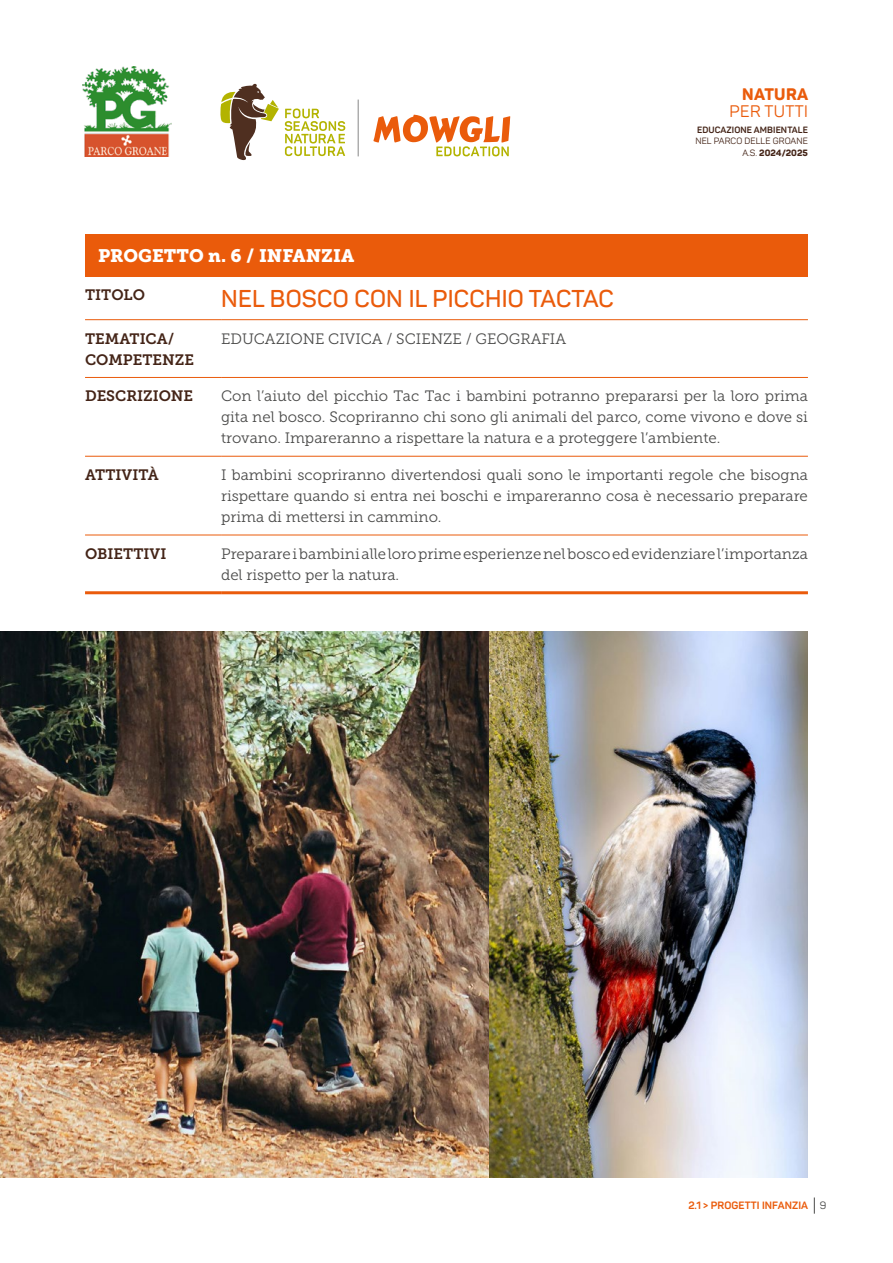
<style>
.page{position:relative;width:893px;height:1263px;background:#fff}
.page>*{position:absolute;margin:0;border:0;box-sizing:border-box;transform-origin:0 0}
.t1{font:600 24px "Panton";letter-spacing:.01em;color:#ea5b0b}
.t2{font:18px "Museo Slab 900";color:#fff}
.t3{font:16.5px "Panton";letter-spacing:.02em;color:#ea5b0b}
.t4{font:800 16.5px "Panton";letter-spacing:.02em;color:#ea5b0b}
.t5{font:15px/21px "Museo Slab 300";color:#4a4a49;text-align:justify}
.t6{font:15px/21px "Museo Slab 700";color:#442417}
.t7{font:700 10.5px "Panton";letter-spacing:.01em;color:#ea5b0b}
.t8{font:9px/11.2px "Panton";letter-spacing:.01em;color:#442417;text-align:right}
.t9{font:700 9px "Panton";letter-spacing:.01em;color:#442417}
.s1{font-weight:800}
.s2{font-weight:400;color:#4a4a49}
</style>
<div class="page">
<svg style="left:285px;top:108px;width:60px;height:48px"></svg>
<svg style="left:220px;top:83px;width:59px;height:78px"></svg>
<img style="left:82px;top:67px;width:90px;height:89px">
<svg style="left:373px;top:115px;width:137px;height:41px"></svg>
<hr style="left:358px;top:100px;width:1px;height:56px;background:#878787">
<svg style="left:814px;top:1197px;width:1px;height:17px"></svg>
<div style="left:85px;top:234px;width:723px;height:42px;background:#ea5b0b"></div>
<hr style="left:85px;top:319px;width:136px;height:1px;background:#ea5b0b">
<hr style="left:85px;top:377px;width:136px;height:1px;background:#ea5b0b">
<hr style="left:221px;top:319px;width:587px;height:1px;background:#ea5b0b">
<hr style="left:221px;top:377px;width:587px;height:1px;background:#ea5b0b">
<hr style="left:85px;top:456px;width:136px;height:1px;background:#ea5b0b">
<hr style="left:221px;top:456px;width:587px;height:1px;background:#ea5b0b">
<hr style="left:85px;top:535px;width:136px;height:1px;background:#ea5b0b">
<hr style="left:221px;top:535px;width:587px;height:1px;background:#ea5b0b">
<hr style="left:85px;top:591px;width:136px;height:3px;background:#ea5b0b">
<hr style="left:221px;top:591px;width:587px;height:3px;background:#ea5b0b">
<img style="left:0;top:631px;width:808px;height:547px">
<p class="t4" style="left:742px;top:84px;width:67px">NATURA</p>
<p class="t3" style="left:730px;top:101px;width:80px">PER TUTTI</p>
<p class="t9" style="left:697px;top:124px;width:112px">EDUCAZIONE AMBIENTALE</p>
<p class="t8" style="left:695px;top:136px;width:114px">NEL PARCO DELLE GROANE<br>A.S. <span class="s1">2024/2025</span></p>
<p class="t2" style="left:98px;top:245px;width:258px">PROGETTO n. 6 / INFANZIA</p>
<p class="t6" style="left:85px;top:285px;width:62px">TITOLO</p>
<h1 class="t1" style="left:221px;top:284px;width:394px">NEL BOSCO CON IL PICCHIO TACTAC</h1>
<p class="t6" style="left:85px;top:328px;width:111px">TEMATICA/<br>COMPETENZE</p>
<p class="t5" style="left:221px;top:328px;width:347px">EDUCAZIONE CIVICA / SCIENZE / GEOGRAFIA</p>
<p class="t6" style="left:85px;top:386px;width:110px">DESCRIZIONE</p>
<p class="t5" style="left:221px;top:386px;width:588px">Con l’aiuto del picchio Tac Tac i bambini potranno prepararsi per la loro prima gita nel bosco. Scopriranno chi sono gli animali del parco, come vivono e dove si trovano. Impareranno a rispettare la natura e a proteggere l’ambiente.</p>
<p class="t6" style="left:85px;top:465px;width:75px">ATTIVITÀ</p>
<p class="t5" style="left:221px;top:465px;width:588px">I bambini scopriranno divertendosi quali sono le importanti regole che bisogna rispettare quando si entra nei boschi e impareranno cosa è necessario preparare prima di mettersi in cammino.</p>
<p class="t6" style="left:85px;top:543px;width:83px">OBIETTIVI</p>
<p class="t5" style="left:221px;top:543px;width:588px">Preparare i bambini alle loro prime esperienze nel bosco ed evidenziare l’importanza del rispetto per la natura.</p>
<p class="t7" style="left:688px;top:1199px;width:140px">2.1 &gt; PROGETTI INFANZIA <span class="s2">9</span></p>
</div>
